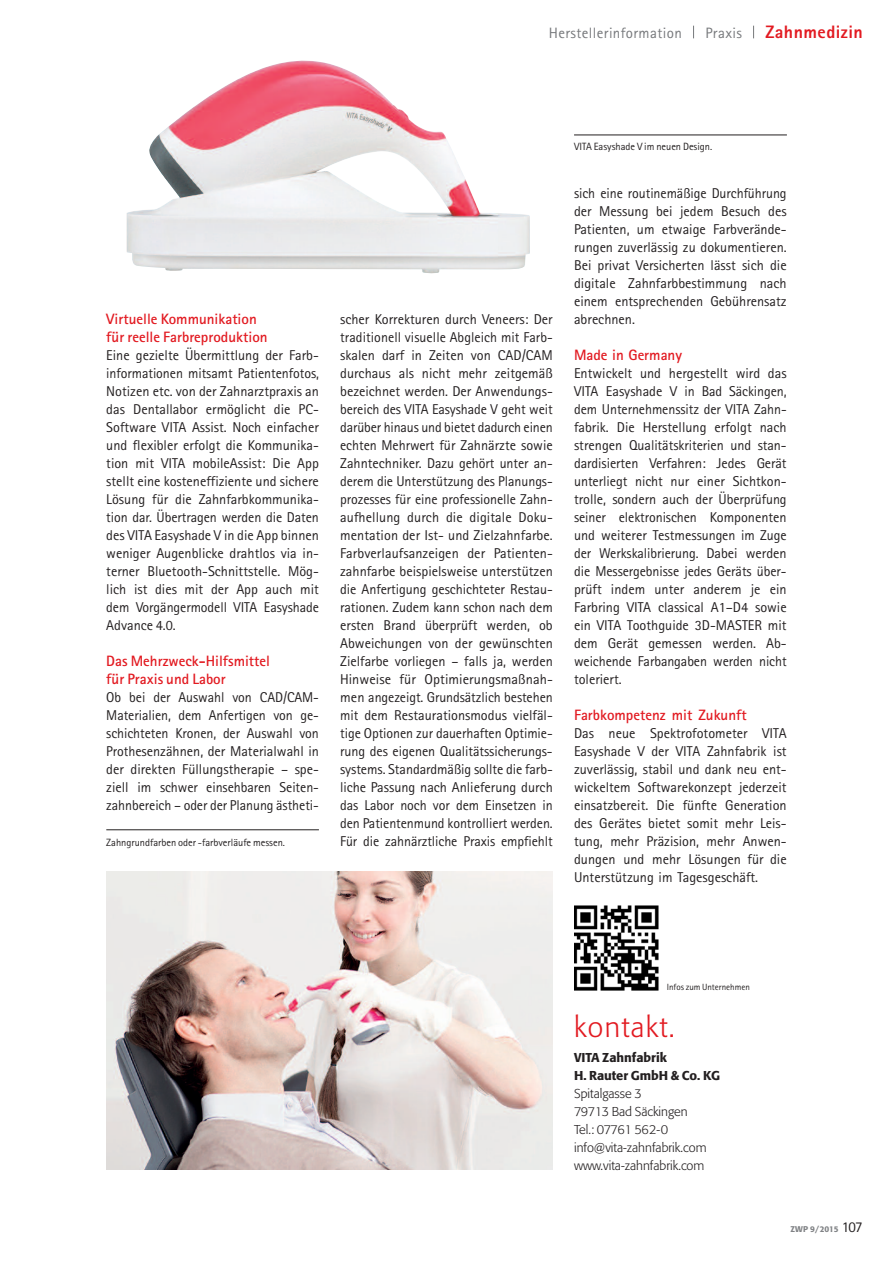
<style>
.page{position:relative;width:893px;height:1263px;background:#fff}
.page>*{position:absolute;margin:0;border:0;box-sizing:border-box;transform-origin:0 0}
.t1{font:300 28.5px "Formata";letter-spacing:.05em;color:#e21a21}
.t2{font:800 18px "Rotis Sans Serif";letter-spacing:.025em;color:#e21a21}
.t3{font:700 15px/18px "Rotis Sans Serif";color:#e21a21}
.t4{font:15px "Rotis Sans Serif";letter-spacing:.025em;color:#76787b}
.t5{font:14.25px/18px "Rotis Sans Serif";letter-spacing:-.005em;color:#231f20;text-align:justify}
.t6{font:300 12.75px/18px "Formata";color:#231f20}
.t7{font:500 12.75px/18px "Formata";color:#231f20}
.t8{font:10.5px "Rotis Sans Serif";color:#231f20}
.t9{font:9px "Rotis Sans Serif";color:#231f20}
.t10{font:500 8.25px "Formata";letter-spacing:.005em;color:#808285}
.s1{font-family:"Rotis Sans Serif";font-weight:400;font-size:15px;color:#231f20}
</style>
<div class="page">
<img style="left:126px;top:60px;width:404px;height:213px">
<img style="left:106px;top:872px;width:447px;height:298px">
<svg style="left:753px;top:26px;width:1px;height:12px"></svg>
<svg style="left:693px;top:26px;width:1px;height:12px"></svg>
<img style="left:319px;top:1102px;width:93px;height:68px">
<hr style="left:574px;top:135px;width:213px;height:1px;background:#231f20">
<hr style="left:106px;top:829px;width:213px;height:1px;background:#231f20">
<img style="left:574px;top:906px;width:84px;height:84px">
<p class="t4" style="left:549px;top:28px;width:134px">Herstellerinformation</p>
<p class="t4" style="left:705px;top:28px;width:38px">Praxis</p>
<p class="t2" style="left:765px;top:26px;width:99px">Zahnmedizin</p>
<p class="t3" style="left:106px;top:311px;width:163px">Virtuelle Kommunikation für reelle Farbreproduktion</p>
<p class="t5" style="left:106px;top:348px;width:214px">Eine gezielte Übermittlung der Farb&shy;informationen mitsamt Patientenfotos, Notizen etc. von der Zahnarztpraxis an das Dentallabor ermöglicht die PC-Software VITA Assist. Noch einfacher und flexibler erfolgt die Kommunika&shy;tion mit VITA mobileAssist: Die App stellt eine kosteneffiziente und sichere Lösung für die Zahnfarbkommunika&shy;tion dar. Übertragen werden die Daten des VITA Easyshade V in die App binnen weniger Augenblicke drahtlos via in&shy;terner Bluetooth-Schnittstelle. Mög&shy;lich ist dies mit der App auch mit dem Vorgängermodell VITA Easyshade Advance 4.0.</p>
<p class="t3" style="left:106px;top:653px;width:165px">Das Mehrzweck-Hilfsmittel für Praxis und Labor</p>
<p class="t5" style="left:106px;top:690px;width:214px">Ob bei der Auswahl von CAD/CAM-Materialien, dem Anfertigen von ge&shy;schichteten Kronen, der Auswahl von Prothesenzähnen, der Materialwahl in der direkten Füllungstherapie – spe&shy;ziell im schwer einsehbaren Seiten&shy;zahnbereich – oder der Planung ästheti-</p>
<p class="t8" style="left:106px;top:839px;width:180px">Zahngrundfarben oder -farbverläufe messen.</p>
<p class="t5" style="left:340px;top:312px;width:214px">scher Korrekturen durch Veneers: Der traditionell visuelle Abgleich mit Farb&shy;skalen darf in Zeiten von CAD/CAM durchaus als nicht mehr zeitgemäß bezeichnet werden. Der Anwendungs&shy;bereich des VITA Easyshade V geht weit darüber hinaus und bietet dadurch einen echten Mehrwert für Zahnärzte sowie Zahntechniker. Dazu gehört unter an&shy;derem die Unterstützung des Planungs&shy;prozesses für eine professionelle Zahn&shy;aufhellung durch die digitale Doku&shy;mentation der Ist- und Zielzahnfarbe.<br>Farbverlaufsanzeigen der Patienten&shy;zahnfarbe beispielsweise unterstützen die Anfertigung geschichteter Restau&shy;rationen. Zudem kann schon nach dem ersten Brand überprüft werden, ob Abweichungen von der gewünschten Zielfarbe vorliegen – falls ja, werden Hinweise für Optimierungsmaßnah&shy;men angezeigt. Grundsätzlich bestehen mit dem Restaurationsmodus vielfäl&shy;tige Optionen zur dauerhaften Optimie&shy;rung des eigenen Qualitätssicherungs&shy;systems. Standardmäßig sollte die farb&shy;liche Passung nach Anlieferung durch das Labor noch vor dem Einsetzen in den Patientenmund kontrolliert werden.<br>Für die zahnärztliche Praxis empfiehlt</p>
<p class="t8" style="left:574px;top:143px;width:140px">VITA Easyshade V im neuen Design.</p>
<p class="t5" style="left:574px;top:186px;width:214px">sich eine routinemäßige Durchführung der Messung bei jedem Besuch des Patienten, um etwaige Farbverände&shy;rungen zuverlässig zu dokumentieren.<br>Bei privat Versicherten lässt sich die digitale Zahnfarbbestimmung nach einem entsprechenden Gebührensatz abrechnen.</p>
<p class="t3" style="left:574px;top:347px;width:109px">Made in Germany</p>
<p class="t5" style="left:574px;top:366px;width:214px">Entwickelt und hergestellt wird das VITA Easyshade V in Bad Säckingen, dem Unternehmenssitz der VITA Zahn&shy;fabrik. Die Herstellung erfolgt nach strengen Qualitätskriterien und stan&shy;dardisierten Verfahren: Jedes Gerät unterliegt nicht nur einer Sichtkon&shy;trolle, sondern auch der Überprüfung seiner elektronischen Komponenten und weiterer Testmessungen im Zuge der Werkskalibrierung. Dabei werden die Messergebnisse jedes Geräts über&shy;prüft indem unter anderem je ein Farbring VITA classical A1–D4 sowie ein VITA Toothguide 3D-MASTER mit dem Gerät gemessen werden. Ab&shy;weichende Farbangaben werden nicht toleriert.</p>
<p class="t3" style="left:574px;top:707px;width:174px">Farbkompetenz mit Zukunft</p>
<p class="t5" style="left:574px;top:726px;width:214px">Das neue Spektrofotometer VITA Easyshade V der VITA Zahnfabrik ist zuverlässig, stabil und dank neu ent&shy;wickeltem Softwarekonzept jederzeit einsatzbereit. Die fünfte Generation des Gerätes bietet somit mehr Leis&shy;tung, mehr Präzision, mehr Anwen&shy;dungen und mehr Lösungen für die Unterstützung im Tagesgeschäft.</p>
<p class="t9" style="left:667px;top:983px;width:85px">Infos zum Unternehmen</p>
<h1 class="t1" style="left:574px;top:1015px;width:102px">kontakt.</h1>
<p class="t7" style="left:574px;top:1050px;width:148px">VITA Zahnfabrik<br>H. Rauter GmbH &amp; Co. KG</p>
<p class="t6" style="left:574px;top:1086px;width:134px">Spitalgasse 3<br>79713 Bad Säckingen<br>Tel.: 07761 562-0 info@vita-zahnfabrik.com www.vita-zahnfabrik.com</p>
<p class="t10" style="left:790px;top:1226px;width:74px">ZWP 9/2015 <span class="s1">107</span></p>
</div>
